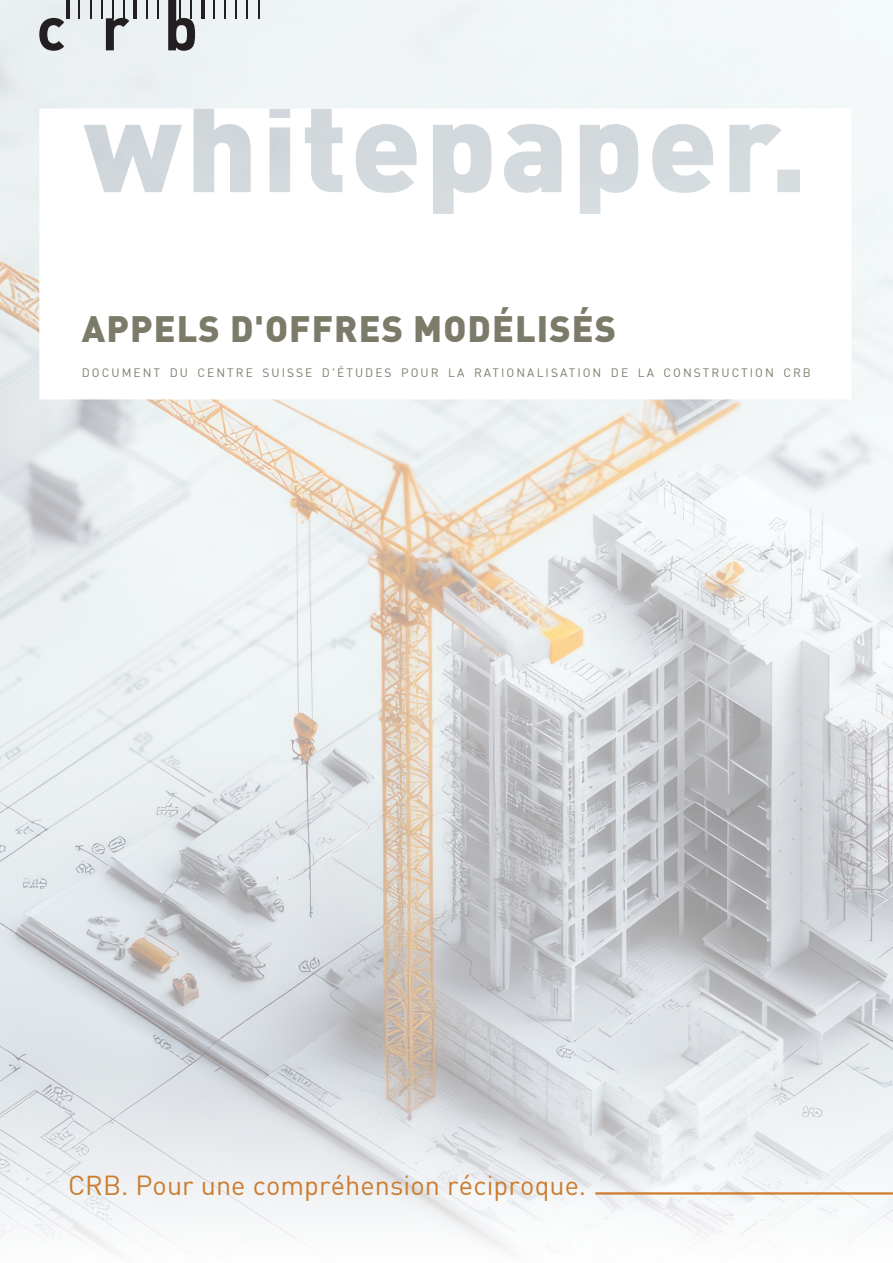
<style>
.page{position:relative;width:893px;height:1263px;background:#fff}
.page>*{position:absolute;margin:0;border:0;box-sizing:border-box;transform-origin:0 0}
.t1{font:900 36px "DIN";letter-spacing:.03em;color:#7c7b6a}
.t2{font:27px "DIN";letter-spacing:.005em;color:#cd7b2c}
.t3{font:12px "DIN";letter-spacing:.17em;color:#7c7b6a}
</style>
<div class="page">
<img style="left:0;top:0;width:893px;height:1061px">
<svg style="left:0;top:1061px;width:893px;height:190px"></svg>
<hr style="left:595px;top:1192px;width:298px;height:2px;background:#cd7b2c">
<svg style="left:79px;top:0;width:1px;height:18px"></svg>
<svg style="left:90px;top:0;width:1px;height:18px"></svg>
<hr style="left:134px;top:0;width:3px;height:18px;background:#231f20">
<hr style="left:67px;top:0;width:3px;height:18px;background:#231f20">
<svg style="left:146px;top:0;width:1px;height:18px"></svg>
<svg style="left:157px;top:0;width:2px;height:18px"></svg>
<hr style="left:201px;top:0;width:3px;height:18px;background:#231f20">
<svg style="left:213px;top:0;width:2px;height:18px"></svg>
<svg style="left:224px;top:0;width:2px;height:18px"></svg>
<svg style="left:235px;top:0;width:2px;height:18px"></svg>
<svg style="left:247px;top:0;width:1px;height:18px"></svg>
<svg style="left:258px;top:0;width:1px;height:18px"></svg>
<svg style="left:39px;top:18px;width:25px;height:33px"></svg>
<svg style="left:101px;top:0;width:28px;height:50px"></svg>
<svg style="left:168px;top:0;width:27px;height:51px"></svg>
<svg style="left:39px;top:108px;width:812px;height:291px"></svg>
<h1 class="t1" style="left:82px;top:305px;width:536px">APPELS D'OFFRES MODÉLISÉS</h1>
<p class="t3" style="left:82px;top:365px;width:731px">DOCUMENT DU CENTRE SUISSE D'ÉTUDES POUR LA RATIONALISATION DE LA CONSTRUCTION CRB</p>
<h2 class="t2" style="left:68px;top:1168px;width:520px">CRB. Pour une compréhension réciproque.</h2>
</div>
